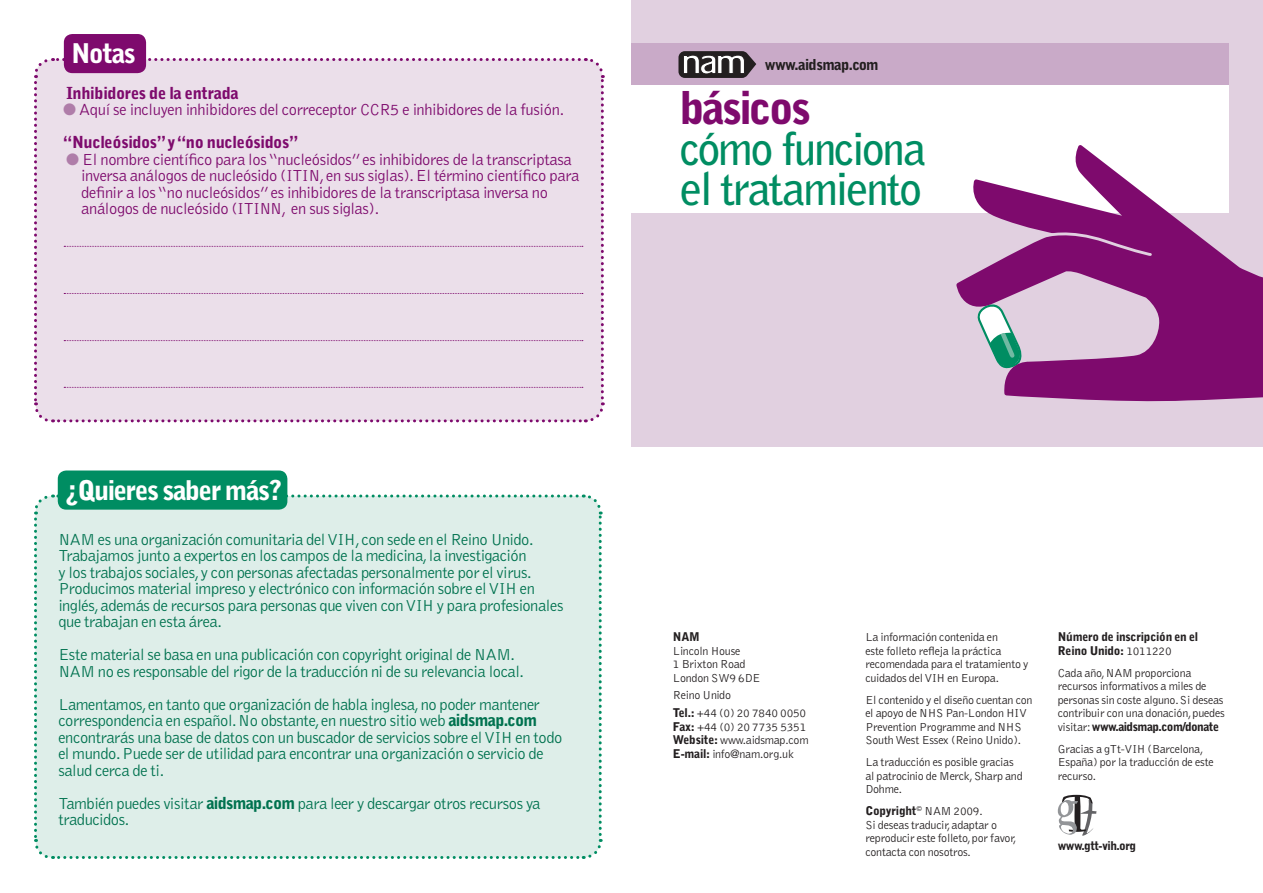
<style>
.page{position:relative;width:1263px;height:893px;background:#fff}
.page>*{position:absolute;margin:0;border:0;box-sizing:border-box;transform-origin:0 0}
.t1{font:700 45px/40.5px "Bell Gothic";letter-spacing:-.05em;color:#008d62}
.t2{font:900 45px "Bell Gothic";letter-spacing:-.06em;color:#7e0a6d}
.t3{font:900 27px "Bell Gothic";letter-spacing:-.05em;color:#fff}
.t4{font:300 16.5px/16.5px "Bell Gothic";letter-spacing:-.025em;color:#00724f}
.t5{font:300 16.5px/16.5px "Bell Gothic";letter-spacing:-.02em;color:#7e0a6d}
.t6{font:900 16.5px "Bell Gothic";letter-spacing:-.02em;color:#7e0a6d}
.t7{font:900 15px "Bell Gothic";letter-spacing:-.04em;color:#231f20}
.t8{font:300 12px/13.5px "Bell Gothic";letter-spacing:-.02em;color:#231f20}
.t9{font:900 12px/13.5px "Bell Gothic";letter-spacing:-.02em;color:#231f20}
.t10{font:900 12px "Bell Gothic";letter-spacing:-.045em;color:#231f20}
.s1{color:#af7da9}
.s2{font-weight:900}
.s3{font-weight:300}
</style>
<div class="page">
<div style="left:34px;top:493px;width:569px;height:366px;background:#deeee9"></div>
<div style="left:64px;top:34px;width:82px;height:39px;background:#7e0a6d;border-radius:9px"></div>
<div style="left:58px;top:470px;width:229px;height:40px;background:#008d62;border-radius:9px"></div>
<div style="left:34px;top:56px;width:571px;height:367px;background:#ebdfea"></div>
<div style="left:631px;top:0;width:632px;height:446px;background:#e1d0e0"></div>
<div style="left:631px;top:43px;width:598px;height:45px;background:#c9aac8"></div>
<div style="left:631px;top:85px;width:598px;height:128px;background:#fff"></div>
<svg style="left:678px;top:51px;width:79px;height:27px;background:#635d61"></svg>
<svg style="left:954px;top:147px;width:309px;height:300px"></svg>
<svg style="left:1043px;top:229px;width:110px;height:28px;background:#881f79"></svg>
<svg style="left:1058px;top:795px;width:38px;height:41px"></svg>
<h2 class="t3" style="left:71px;top:38px;width:66px">Notas</h2>
<p class="t6" style="left:66px;top:83px;width:174px">Inhibidores de la entrada</p>
<p class="t5" style="left:63px;top:94px;width:503px;line-height:33px"><span class="s1">●</span> Aquí se incluyen inhibidores del correceptor CCR5 e inhibidores de la fusión. <span class="s2">“Nucleósidos” y “no nucleósidos”</span></p>
<p class="t5" style="left:81px;top:152px;width:500px;text-indent:-15px"><span class="s1">●</span> El nombre científico para los “nucleósidos” es inhibidores de la transcriptasa inversa análogos de nucleósido (ITIN, en sus siglas). El término científico para definir a los “no nucleósidos” es inhibidores de la transcriptasa inversa no análogos de nucleósido (ITINN, en sus siglas).</p>
<p class="t7" style="left:765px;top:55px;width:115px">www.aidsmap.com</p>
<h1 class="t2" style="left:680px;top:82px;width:133px">básicos</h1>
<h1 class="t1" style="left:680px;top:128px;width:248px">cómo funciona el tratamiento</h1>
<h2 class="t3" style="left:65px;top:474px;width:219px">¿Quieres saber más?</h2>
<p class="t4" style="left:58px;top:531px;width:507px">NAM es una organización comunitaria del VIH, con sede en el Reino Unido.<br>Trabajamos junto a expertos en los campos de la medicina, la investigación<br>y los trabajos sociales, y con personas afectadas personalmente por el virus.<br>Producimos material impreso y electrónico con información sobre el VIH en inglés, además de recursos para personas que viven con VIH y para profesionales que trabajan en esta área.</p>
<p class="t4" style="left:58px;top:647px;width:467px">Este material se basa en una publicación con copyright original de NAM.<br>NAM no es responsable del rigor de la traducción ni de su relevancia local.</p>
<p class="t4" style="left:58px;top:696px;width:506px">Lamentamos, en tanto que organización de habla inglesa, no poder mantener correspondencia en español. No obstante, en nuestro sitio web <span class="s2">aidsmap.com </span>encontrarás una base de datos con un buscador de servicios sobre el VIH en todo el mundo. Puede ser de utilidad para encontrar una organización o servicio de salud cerca de ti.</p>
<p class="t4" style="left:58px;top:795px;width:484px">También puedes visitar <span class="s2">aidsmap.com</span> para leer y descargar otros recursos ya traducidos.</p>
<p class="t9" style="left:673px;top:630px;width:28px">NAM</p>
<p class="t8" style="left:673px;top:644px;width:89px">Lincoln House<br>1 Brixton Road<br>London SW9 6DE</p>
<p class="t8" style="left:673px;top:687px;width:135px;line-height:17.7px">Reino Unido<br><span class="s2">Tel.:</span> +44 (0) 20 7840 0050</p>
<p class="t8" style="left:673px;top:720px;width:137px"><span class="s2">Fax:</span> +44 (0) 20 7735 5351<br><span class="s2">Website:</span> www.aidsmap.com<br><span class="s2">E-mail:</span> info@nam.org.uk</p>
<p class="t8" style="left:865px;top:631px;width:165px">La información contenida en<br>este folleto refleja la práctica recomendada para el tratamiento y cuidados del VIH en Europa.</p>
<p class="t8" style="left:865px;top:693px;width:169px">El contenido y el diseño cuentan con el apoyo de NHS Pan-London HIV<br>Prevention Programme and NHS<br>South West Essex (Reino Unido).</p>
<p class="t8" style="left:865px;top:756px;width:159px">La traducción es posible gracias al patrocinio de Merck, Sharp and<br>Dohme.</p>
<p class="t8" style="left:865px;top:805px;width:153px"><span class="s2">Copyright</span><sup>©</sup> NAM 2009.<br>Si deseas traducir, adaptar o reproducir este folleto, por favor, contacta con nosotros.</p>
<p class="t9" style="left:1058px;top:630px;width:142px">Número de inscripción en el<br>Reino Unido: <span class="s3">1011220</span></p>
<p class="t8" style="left:1058px;top:666px;width:169px">Cada año, NAM proporciona recursos informativos a miles de personas sin coste alguno. Si deseas contribuir con una donación, puedes visitar: <span class="s2">www.aidsmap.com/donate</span></p>
<p class="t8" style="left:1058px;top:742px;width:158px">Gracias a gTt-VIH (Barcelona,<br>España) por la traducción de este recurso.</p>
<p class="t10" style="left:1058px;top:839px;width:80px">www.gtt-vih.org</p>
</div>
